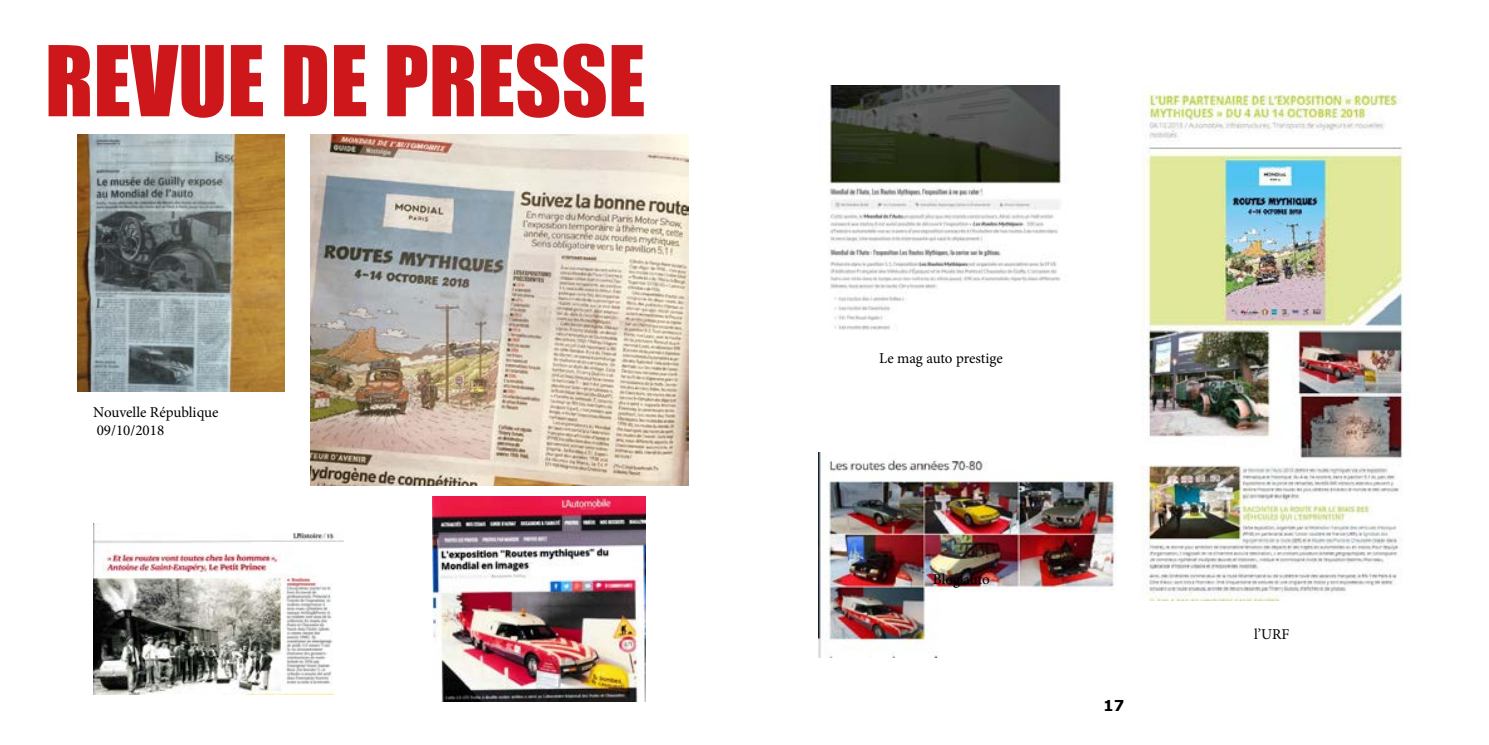
<style>
.page{position:relative;width:1489px;height:745px;background:#fff}
.page>*{position:absolute;margin:0;border:0;box-sizing:border-box;transform-origin:0 0}
.t1{font:90px "Impact";color:#cd171a}
.t2{font:15px/18px "Minion Pro";letter-spacing:-.005em;color:#000}
.t3{font:700 15px "Verdana";color:#000}
</style>
<div class="page">
<img style="left:78px;top:134px;width:207px;height:257px">
<img style="left:93px;top:523px;width:250px;height:171px">
<img style="left:432px;top:496px;width:213px;height:205px">
<img style="left:310px;top:134px;width:379px;height:351px">
<img style="left:819px;top:452px;width:297px;height:205px">
<img style="left:1141px;top:85px;width:263px;height:515px">
<img style="left:829px;top:85px;width:232px;height:245px">
<h1 class="t1" style="left:45px;top:11px;width:602px">REVUE DE PRESSE</h1>
<p class="t2" style="left:93px;top:403px;width:127px">Nouvelle République<br>09/10/2018</p>
<p class="t2" style="left:879px;top:349px;width:125px">Le mag auto prestige</p>
<p class="t2" style="left:932px;top:570px;width:58px">Blog auto</p>
<p class="t3" style="left:1103px;top:694px;width:23px">17</p>
<p class="t2" style="left:1254px;top:624px;width:37px">l’URF</p>
</div>
